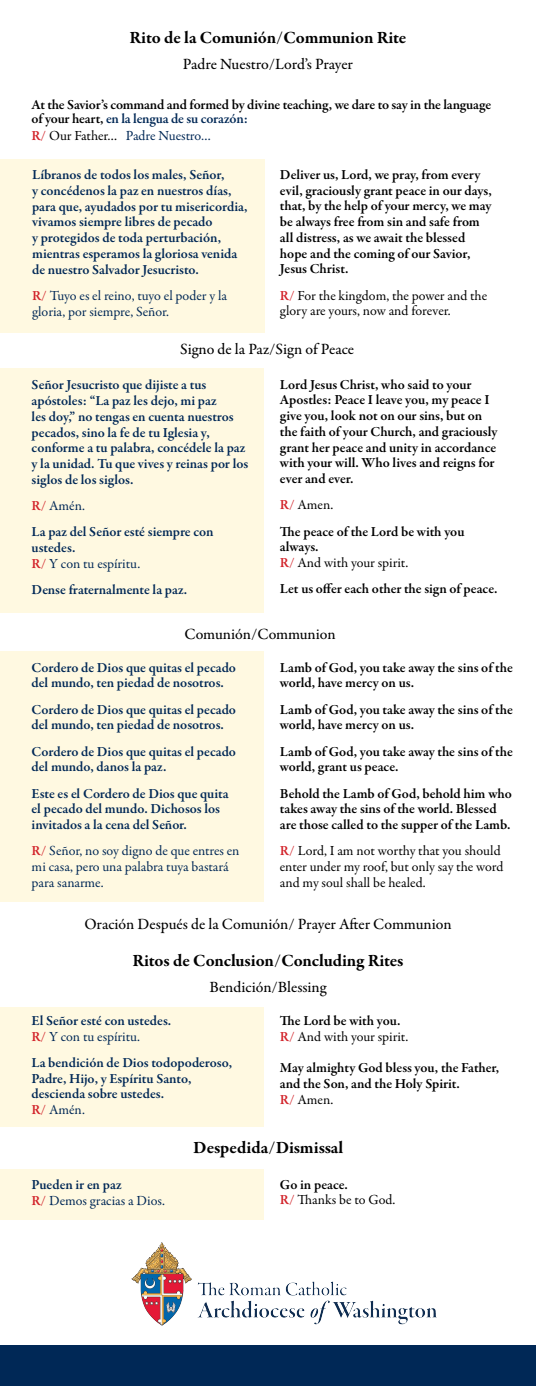
<style>
.page{position:relative;width:536px;height:1386px;background:#fff}
.page>*{position:absolute;margin:0;border:0;box-sizing:border-box;transform-origin:0 0}
.t1{font:700 17.5px "Garamond Premr Pro";letter-spacing:-.005em;color:#000}
.t2{font:500 15.75px "Garamond Premr Pro";color:#000}
.t3{font:600 14px/15.8px "Garamond Premr Pro";letter-spacing:-.005em;color:#000}
.t4{font:600 14px/15.8px "Garamond Premr Pro";color:#002856}
.t5{font:14px/15.8px "Garamond Premr Pro";color:#000}
.t6{font:14px/15.8px "Garamond Premr Pro";color:#002856}
.s1{color:#002856}
.s2{font-weight:600;color:#d2232a}
.s3{color:#000}
.s4{color:#d2232a}
.s5{font-weight:400}
.s6{font-weight:600}
</style>
<div class="page">
<div style="left:0;top:1170px;width:263px;height:50px;background:#fff9e1"></div>
<div style="left:0;top:1007px;width:263px;height:120px;background:#fff9e1"></div>
<div style="left:0;top:652px;width:263px;height:250px;background:#fff9e1"></div>
<div style="left:0;top:368px;width:263px;height:245px;background:#fff9e1"></div>
<div style="left:0;top:159px;width:264px;height:174px;background:#fff9e1"></div>
<div style="left:0;top:1346px;width:536px;height:40px;background:#002856"></div>
<img style="left:131px;top:1242px;width:306px;height:84px">
<p class="t1" style="left:129px;top:27px;width:278px">Rito de la Comunión/Communion Rite</p>
<p class="t2" style="left:183px;top:55px;width:171px">Padre Nuestro/Lord’s Prayer</p>
<p class="t3" style="left:31px;top:98px;width:461px;line-height:14px">At the Savior’s command and formed by divine teaching, we dare to say in the language of your heart, <span class="s1">en la lengua de su corazón:</span></p>
<p class="t6" style="left:31px;top:128px;width:181px"><span class="s2">R/</span> <span class="s3">Our Father…</span> Padre Nuestro…</p>
<p class="t4" style="left:32px;top:167px;width:217px">Líbranos de todos los males, Señor,<br>y concédenos la paz en nuestros días, para que, ayudados por tu misericordia, vivamos siempre libres de pecado<br>y protegidos de toda perturbación, mientras esperamos la gloriosa venida de nuestro Salvador Jesucristo.</p>
<p class="t6" style="left:32px;top:288px;width:196px"><span class="s2">R/</span> Tuyo es el reino, tuyo el poder y la gloria, por siempre, Señor.</p>
<p class="t3" style="left:280px;top:167px;width:213px">Deliver us, Lord, we pray, from every evil, graciously grant peace in our days, that, by the help of your mercy, we may be always free from sin and safe from all distress, as we await the blessed hope and the coming of our Savior, Jesus Christ.</p>
<p class="t5" style="left:280px;top:288px;width:209px"><span class="s2">R/</span> For the kingdom, the power and the glory are yours, now and forever.</p>
<p class="t2" style="left:180px;top:339px;width:175px">Signo de la Paz/Sign of Peace</p>
<p class="t4" style="left:32px;top:377px;width:218px">Señor Jesucristo que dijiste a tus apóstoles: “La paz les dejo, mi paz<br>les doy,” no tengas en cuenta nuestros pecados, sino la fe de tu Iglesia y, conforme a tu palabra, concédele la paz y la unidad. Tu que vives y reinas por los siglos de los siglos.</p>
<p class="t4" style="left:32px;top:493px;width:183px;line-height:26.2px"><span class="s4">R/</span> <span class="s5">Amén.<br></span>La paz del Señor esté siempre con</p>
<p class="t6" style="left:32px;top:540px;width:110px"><span class="s6">ustedes.<br></span><span class="s2">R/</span> Y con tu espíritu.</p>
<p class="t4" style="left:32px;top:582px;width:157px">Dense fraternalmente la paz.</p>
<p class="t3" style="left:280px;top:377px;width:219px">Lord Jesus Christ, who said to your Apostles: Peace I leave you, my peace I give you, look not on our sins, but on the faith of your Church, and graciously grant her peace and unity in accordance with your will. Who lives and reigns for ever and ever.</p>
<p class="t3" style="left:280px;top:492px;width:186px;line-height:26.2px"><span class="s4">R/</span> <span class="s5">Amen.<br></span>The peace of the Lord be with you</p>
<p class="t5" style="left:280px;top:539px;width:130px"><span class="s6">always.<br></span><span class="s2">R/</span> And with your spirit.</p>
<p class="t3" style="left:280px;top:581px;width:219px">Let us offer each other the sign of peace.</p>
<p class="t2" style="left:184px;top:624px;width:153px">Comunión/Communion</p>
<p class="t4" style="left:32px;top:660px;width:206px">Cordero de Dios que quitas el pecado del mundo, ten piedad de nosotros.</p>
<p class="t4" style="left:32px;top:702px;width:206px">Cordero de Dios que quitas el pecado del mundo, ten piedad de nosotros.</p>
<p class="t4" style="left:32px;top:744px;width:206px">Cordero de Dios que quitas el pecado del mundo, danos la paz.</p>
<p class="t4" style="left:32px;top:786px;width:198px">Este es el Cordero de Dios que quita el pecado del mundo. Dichosos los invitados a la cena del Señor.</p>
<p class="t6" style="left:32px;top:843px;width:209px"><span class="s2">R/</span> Señor, no soy digno de que entres en mi casa, pero una palabra tuya bastará para sanarme.</p>
<p class="t3" style="left:280px;top:660px;width:234px">Lamb of God, you take away the sins of the world, have mercy on us.</p>
<p class="t3" style="left:280px;top:702px;width:234px">Lamb of God, you take away the sins of the world, have mercy on us.</p>
<p class="t3" style="left:280px;top:744px;width:234px">Lamb of God, you take away the sins of the world, grant us peace.</p>
<p class="t3" style="left:280px;top:786px;width:233px">Behold the Lamb of God, behold him who takes away the sins of the world. Blessed are those called to the supper of the Lamb.</p>
<p class="t5" style="left:280px;top:843px;width:225px"><span class="s2">R/</span> Lord, I am not worthy that you should enter under my roof, but only say the word and my soul shall be healed.</p>
<p class="t2" style="left:84px;top:914px;width:368px">Oración Después de la Comunión/ Prayer After Communion</p>
<p class="t1" style="left:132px;top:949px;width:272px">Ritos de Conclusion/Concluding Rites</p>
<p class="t2" style="left:209px;top:977px;width:118px">Bendición/Blessing</p>
<p class="t4" style="left:32px;top:1013px;width:141px">El Señor esté con ustedes.<br><span class="s4">R/</span> <span class="s5">Y con tu espíritu.</span></p>
<p class="t4" style="left:32px;top:1055px;width:202px">La bendición de Dios todopoderoso,<br>Padre, Hijo, y Espíritu Santo, descienda sobre ustedes.<br><span class="s4">R/</span> <span class="s5">Amén.</span></p>
<p class="t5" style="left:280px;top:1013px;width:130px"><span class="s6">The Lord be with you.<br></span><span class="s2">R/</span> And with your spirit.</p>
<p class="t3" style="left:280px;top:1060px;width:221px">May almighty God bless you, the Father, and the Son, and the Holy Spirit.<br><span class="s4">R/</span> <span class="s5">Amen.</span></p>
<p class="t1" style="left:193px;top:1137px;width:151px">Despedida/Dismissal</p>
<p class="t6" style="left:32px;top:1177px;width:135px"><span class="s6">Pueden ir en paz<br></span><span class="s2">R/</span> Demos gracias a Dios.</p>
<p class="t5" style="left:280px;top:1177px;width:117px"><span class="s6">Go in peace.<br></span><span class="s2">R/</span> Thanks be to God.</p>
</div>
